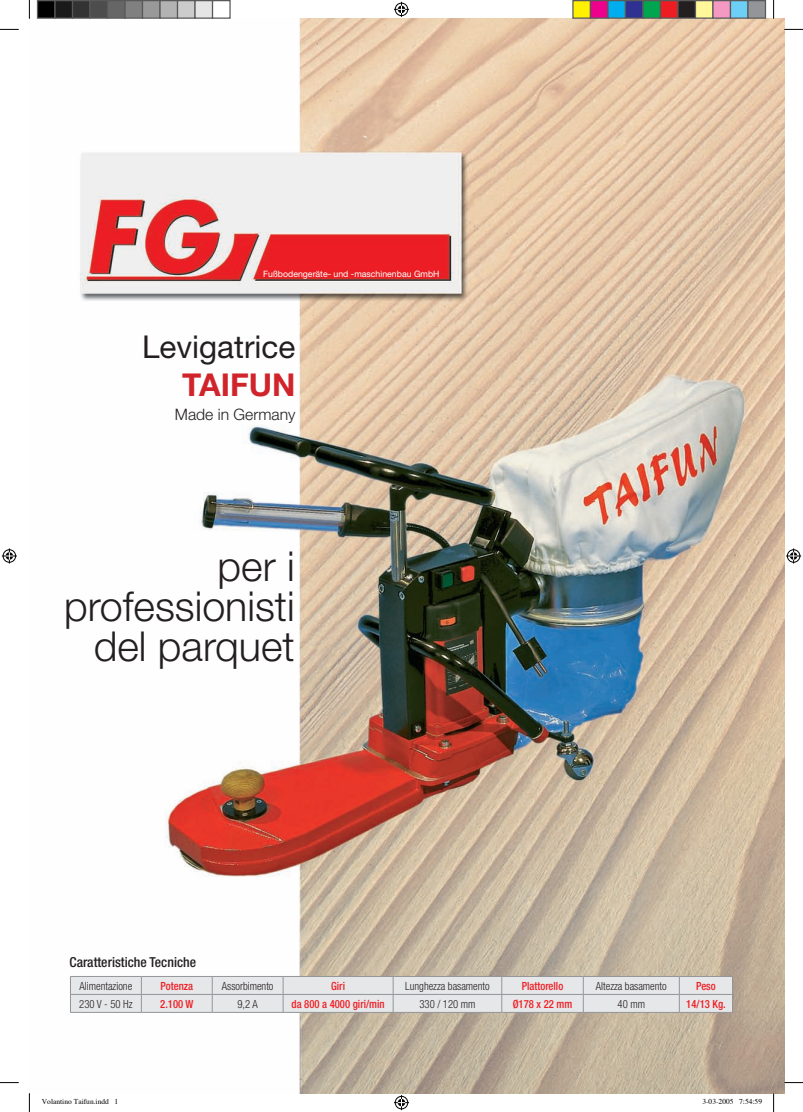
<style>
.page{position:relative;width:803px;height:1112px;background:#fff}
.page>*{position:absolute;margin:0;border:0;box-sizing:border-box;transform-origin:0 0}
.t1{font:300 41.25px/40px "Helvetica Neue";color:#231f20;text-align:right}
.t2{font:31.5px "Helvetica Neue";color:#231f20}
.t3{font:700 31.5px "Helvetica Neue";color:#d1232a}
.t4{font:300 15.75px "Helvetica Neue";color:#231f20}
.t5{font:500 condensed 13.75px "Helvetica Neue";color:#231f20}
.t6{font:300 condensed 11.25px "Helvetica Neue";color:#231f20;scale:.95 1}
.t7{font:500 condensed 11.25px "Helvetica Neue";color:#ee1d23;scale:.95 1}
.t8{font:8.75px "Helvetica Neue";color:#fff}
.t9{font:7.5px "Times";color:#000}
</style>
<div class="page">
<img style="left:70px;top:19px;width:714px;height:1073px">
<hr style="left:70px;top:975px;width:71px;height:1px;background:#939598">
<hr style="left:141px;top:975px;width:71px;height:1px;background:#939598">
<hr style="left:212px;top:975px;width:71px;height:1px;background:#939598">
<hr style="left:283px;top:975px;width:110px;height:1px;background:#939598">
<hr style="left:393px;top:975px;width:109px;height:1px;background:#939598">
<hr style="left:502px;top:975px;width:81px;height:1px;background:#939598">
<hr style="left:583px;top:975px;width:96px;height:1px;background:#939598">
<hr style="left:679px;top:975px;width:54px;height:1px;background:#939598">
<svg style="left:70px;top:976px;width:663px;height:35px;background:#e0e1e3"></svg>
<hr style="left:70px;top:1011px;width:71px;height:1px;background:#939598">
<hr style="left:141px;top:1011px;width:71px;height:1px;background:#939598">
<hr style="left:212px;top:1011px;width:71px;height:1px;background:#939598">
<hr style="left:283px;top:1011px;width:110px;height:1px;background:#939598">
<hr style="left:393px;top:1011px;width:109px;height:1px;background:#939598">
<hr style="left:502px;top:1011px;width:81px;height:1px;background:#939598">
<hr style="left:583px;top:1011px;width:96px;height:1px;background:#939598">
<hr style="left:679px;top:1011px;width:54px;height:1px;background:#939598">
<svg style="left:0;top:29px;width:19px;height:1px"></svg>
<svg style="left:784px;top:29px;width:19px;height:1px"></svg>
<svg style="left:0;top:1082px;width:19px;height:1px"></svg>
<svg style="left:784px;top:1081px;width:19px;height:2px"></svg>
<svg style="left:29px;top:0;width:1px;height:19px"></svg>
<svg style="left:29px;top:1093px;width:1px;height:18px"></svg>
<svg style="left:773px;top:0;width:1px;height:19px"></svg>
<svg style="left:773px;top:1092px;width:1px;height:19px"></svg>
<svg style="left:394px;top:2px;width:15px;height:15px"></svg>
<svg style="left:394px;top:1095px;width:15px;height:14px"></svg>
<svg style="left:2px;top:548px;width:15px;height:15px"></svg>
<svg style="left:786px;top:548px;width:15px;height:15px"></svg>
<div style="left:38px;top:1px;width:17px;height:17px;background:#000"></div>
<div style="left:37px;top:0;width:19px;height:19px;border:1px solid #595959"></div>
<div style="left:55px;top:1px;width:18px;height:17px;background:#1a1a1a"></div>
<div style="left:54px;top:0;width:19px;height:19px;border:1px solid #595959"></div>
<div style="left:73px;top:1px;width:17px;height:17px;background:#333"></div>
<div style="left:72px;top:0;width:19px;height:19px;border:1px solid #595959"></div>
<div style="left:90px;top:1px;width:18px;height:17px;background:#4d4d4d"></div>
<div style="left:89px;top:0;width:19px;height:19px;border:1px solid #595959"></div>
<div style="left:108px;top:1px;width:17px;height:17px;background:#666"></div>
<div style="left:107px;top:0;width:19px;height:19px;border:1px solid #595959"></div>
<div style="left:125px;top:1px;width:18px;height:17px;background:#808080"></div>
<div style="left:124px;top:0;width:19px;height:19px;border:1px solid #595959"></div>
<div style="left:143px;top:1px;width:17px;height:17px;background:#999"></div>
<div style="left:142px;top:0;width:19px;height:19px;border:1px solid #595959"></div>
<div style="left:160px;top:1px;width:18px;height:17px;background:#b3b3b3"></div>
<div style="left:159px;top:0;width:19px;height:19px;border:1px solid #595959"></div>
<div style="left:178px;top:1px;width:17px;height:17px;background:#ccc"></div>
<div style="left:177px;top:0;width:19px;height:19px;border:1px solid #595959"></div>
<div style="left:195px;top:1px;width:18px;height:17px;background:#e5e5e5"></div>
<div style="left:194px;top:0;width:19px;height:19px;border:1px solid #595959"></div>
<div style="left:212px;top:0;width:19px;height:19px;border:1px solid #595959"></div>
<div style="left:573px;top:1px;width:17px;height:17px;background:#fff101"></div>
<div style="left:572px;top:0;width:19px;height:19px;border:1px solid #595959"></div>
<div style="left:590px;top:1px;width:18px;height:17px;background:#ed028c"></div>
<div style="left:590px;top:0;width:18px;height:19px;border:1px solid #595959"></div>
<div style="left:608px;top:1px;width:17px;height:17px;background:#00aeef"></div>
<div style="left:607px;top:0;width:19px;height:19px;border:1px solid #595959"></div>
<div style="left:625px;top:1px;width:18px;height:17px;background:#2e3092"></div>
<div style="left:625px;top:0;width:18px;height:19px;border:1px solid #595959"></div>
<div style="left:643px;top:1px;width:17px;height:17px;background:#00a54f"></div>
<div style="left:642px;top:0;width:19px;height:19px;border:1px solid #595959"></div>
<div style="left:660px;top:1px;width:18px;height:17px;background:#ee1d23"></div>
<div style="left:660px;top:0;width:18px;height:19px;border:1px solid #595959"></div>
<div style="left:678px;top:1px;width:17px;height:17px;background:#231f20"></div>
<div style="left:677px;top:0;width:19px;height:19px;border:1px solid #595959"></div>
<div style="left:695px;top:1px;width:18px;height:17px;background:#fff79a"></div>
<div style="left:695px;top:0;width:18px;height:19px;border:1px solid #595959"></div>
<div style="left:713px;top:1px;width:17px;height:17px;background:#f499c2"></div>
<div style="left:712px;top:0;width:19px;height:19px;border:1px solid #595959"></div>
<div style="left:730px;top:1px;width:18px;height:17px;background:#6bcff6"></div>
<div style="left:730px;top:0;width:18px;height:19px;border:1px solid #595959"></div>
<div style="left:748px;top:1px;width:17px;height:17px;background:#939598"></div>
<div style="left:747px;top:0;width:19px;height:19px;border:1px solid #595959"></div>
<p class="t8" style="left:263px;top:268px;width:178px">Fußbodengeräte- und -maschinenbau GmbH</p>
<h2 class="t2" style="left:142px;top:328px;width:155px">Levigatrice</h2>
<h2 class="t3" style="left:182px;top:365px;width:115px">TAIFUN</h2>
<h3 class="t4" style="left:175px;top:405px;width:122px">Made in Germany</h3>
<h1 class="t1" style="left:64px;top:545px;width:232px">per i professionisti del parquet</h1>
<p class="t5" style="left:70px;top:953px;width:128px">Caratteristiche Tecniche</p>
<p class="t6" style="left:80px;top:979px;width:57px">Alimentazione</p>
<p class="t7" style="left:160px;top:978px;width:36px">Potenza</p>
<p class="t6" style="left:222px;top:979px;width:56px">Assorbimento</p>
<p class="t7" style="left:331px;top:978px;width:16px">Giri</p>
<p class="t6" style="left:405px;top:979px;width:90px">Lunghezza basamento</p>
<p class="t7" style="left:522px;top:978px;width:45px">Plattorello</p>
<p class="t6" style="left:596px;top:979px;width:76px">Altezza basamento</p>
<p class="t7" style="left:696px;top:978px;width:22px">Peso</p>
<p class="t6" style="left:79px;top:997px;width:58px">230 V - 50 Hz</p>
<p class="t7" style="left:160px;top:996px;width:36px">2.100 W</p>
<p class="t6" style="left:237px;top:997px;width:23px">9,2 A</p>
<p class="t7" style="left:292px;top:996px;width:99px">da 800 a 4000 giri/min</p>
<p class="t6" style="left:419px;top:997px;width:61px">330 / 120 mm</p>
<p class="t7" style="left:513px;top:996px;width:64px">Ø178 x 22 mm</p>
<p class="t6" style="left:617px;top:997px;width:30px">40 mm</p>
<p class="t7" style="left:686px;top:996px;width:43px">14/13 Kg.</p>
<p class="t9" style="left:42px;top:1096px;width:78px">Volantino Taifun.indd 1</p>
<p class="t9" style="left:702px;top:1096px;width:61px">3-03-2005 7:54:59</p>
</div>
